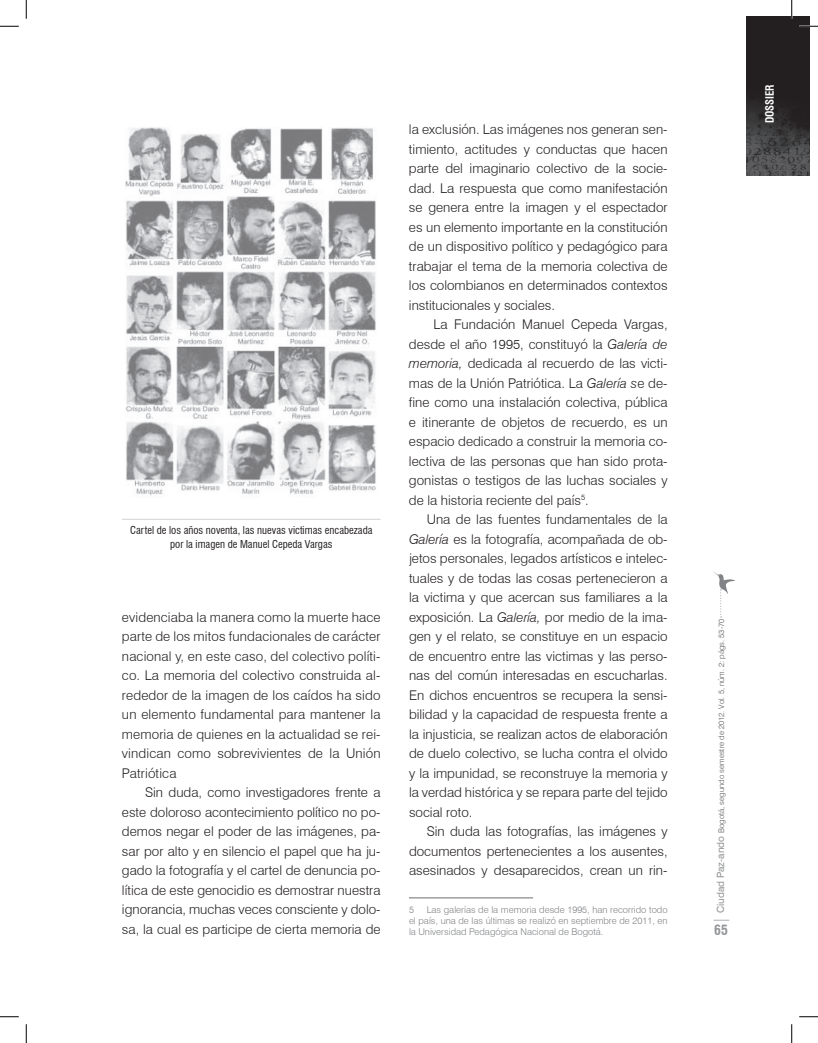
<style>
.page{position:relative;width:818px;height:1043px;background:#fff}
.page>*{position:absolute;margin:0;border:0;box-sizing:border-box;transform-origin:0 0}
.t1{font:700 condensed 13.75px "Swiss 721 BT";color:#939598}
.t2{font:300 13.38px/19.5px "Swiss 721 BT";color:#231f20;text-align:justify}
.t3{font:700 condensed 11.25px "Swiss 721 BT";letter-spacing:-.01em;color:#fff;scale:.96 1}
.t4{font:condensed 10.62px/13.8px "Swiss 721 BT";color:#231f20;text-align:center}
.t5{font:300 9.38px/11.2px "Swiss 721 BT";color:#808285;text-align:justify}
.t6{font:300 7.75px "Swiss 721 BT";color:#57585a}
.s1{font-style:italic}
.s2{font-weight:400;font-size:10px;color:#939598}
</style>
<div class="page">
<img style="left:746px;top:16px;width:63px;height:159px">
<svg style="left:713px;top:572px;width:22px;height:45px"></svg>
<svg style="left:713px;top:919px;width:16px;height:1px"></svg>
<hr style="left:409px;top:897px;width:124px;height:1px;background:#6c6d70">
<img style="left:125px;top:127px;width:251px;height:369px">
<hr style="left:122px;top:519px;width:258px;height:1px;background:#d1d2d4">
<svg style="left:0;top:25px;width:19px;height:2px"></svg>
<svg style="left:799px;top:25px;width:19px;height:2px"></svg>
<svg style="left:0;top:1016px;width:19px;height:1px"></svg>
<svg style="left:799px;top:1016px;width:19px;height:1px"></svg>
<svg style="left:25px;top:0;width:2px;height:19px"></svg>
<svg style="left:25px;top:1024px;width:2px;height:18px"></svg>
<svg style="left:790px;top:0;width:2px;height:19px"></svg>
<svg style="left:791px;top:1024px;width:1px;height:18px"></svg>
<p class="t4" style="left:130px;top:523px;width:244px">Cartel de los años noventa, las nuevas victimas encabezada por la imagen de Manuel Cepeda Vargas</p>
<p class="t2" style="left:122px;top:607px;width:260px">evidenciaba la manera como la muerte hace parte de los mitos fundacionales de carácter nacional y, en este caso, del colectivo políti&shy;co. La memoria del colectivo construida al&shy;rededor de la imagen de los caídos ha sido un elemento fundamental para mantener la memoria de quienes en la actualidad se rei&shy;vindican como sobrevivientes de la Unión Patriótica</p>
<p class="t2" style="left:122px;top:782px;width:260px;text-indent:23px">Sin duda, como investigadores frente a este doloroso acontecimiento político no po&shy;demos negar el poder de las imágenes, pa&shy;sar por alto y en silencio el papel que ha ju&shy;gado la fotografía y el cartel de denuncia po&shy;lítica de este genocidio es demostrar nuestra ignorancia, muchas veces consciente y dolo&shy;sa, la cual es participe de cierta memoria de</p>
<p class="t2" style="left:409px;top:120px;width:260px">la exclusión. Las imágenes nos generan sen&shy;timiento, actitudes y conductas que hacen parte del imaginario colectivo de la socie&shy;dad. La respuesta que como manifestación se genera entre la imagen y el espectador es un elemento importante en la constitución de un dispositivo político y pedagógico para trabajar el tema de la memoria colectiva de los colombianos en determinados contextos institucionales y sociales.</p>
<p class="t2" style="left:409px;top:315px;width:260px;text-indent:24px">La Fundación Manuel Cepeda Vargas, desde el año 1995, constituyó la <span class="s1">Galería de memoria,</span> dedicada al recuerdo de las victi&shy;mas de la Unión Patriótica. La <span class="s1">Galería s</span>e de&shy;fine como una instalación colectiva, pública e itinerante de objetos de recuerdo, es un espacio dedicado a construir la memoria co&shy;lectiva de las personas que han sido prota&shy;gonistas o testigos de las luchas sociales y de la historia reciente del país<sup>5</sup>.</p>
<p class="t2" style="left:409px;top:509px;width:260px;text-indent:18px">Una de las fuentes fundamentales de la <span class="s1">Galería</span> es la fotografía, acompañada de ob&shy;jetos personales, legados artísticos e intelec&shy;tuales y de todas las cosas pertenecieron a la victima y que acercan sus familiares a la exposición. La <span class="s1">Galería,</span> por medio de la ima&shy;gen y el relato, se constituye en un espacio de encuentro entre las victimas y las perso&shy;nas del común interesadas en escucharlas.<br>En dichos encuentros se recupera la sensi&shy;bilidad y la capacidad de respuesta frente a la injusticia, se realizan actos de elaboración de duelo colectivo, se lucha contra el olvido y la impunidad, se reconstruye la memoria y la verdad histórica y se repara parte del tejido social roto.</p>
<p class="t2" style="left:409px;top:821px;width:260px;text-indent:18px">Sin duda las fotografías, las imágenes y documentos pertenecientes a los ausentes, asesinados y desaparecidos, crean un rin-</p>
<p class="t5" style="left:409px;top:903px;width:6px">5</p>
<p class="t5" style="left:409px;top:903px;width:260px;text-indent:18px">Las galerías de la memoria desde 1995, han recorrido todo el país, una de las últimas se realizó en septiembre de 2011, en la Universidad Pedagógica Nacional de Bogotá.</p>
<p class="t3" style="left:762px;top:123px;width:41px;rotate:-90deg">Dossier</p>
<p class="t6" style="left:716px;top:913px;width:296px;rotate:-90deg"><span class="s2">Ciudad Paz-ando</span> Bogotá, segundo semestre de 2012. Vol. 5, núm. 2: págs. 53-70</p>
<p class="t1" style="left:714px;top:921px;width:15px">65</p>
</div>
